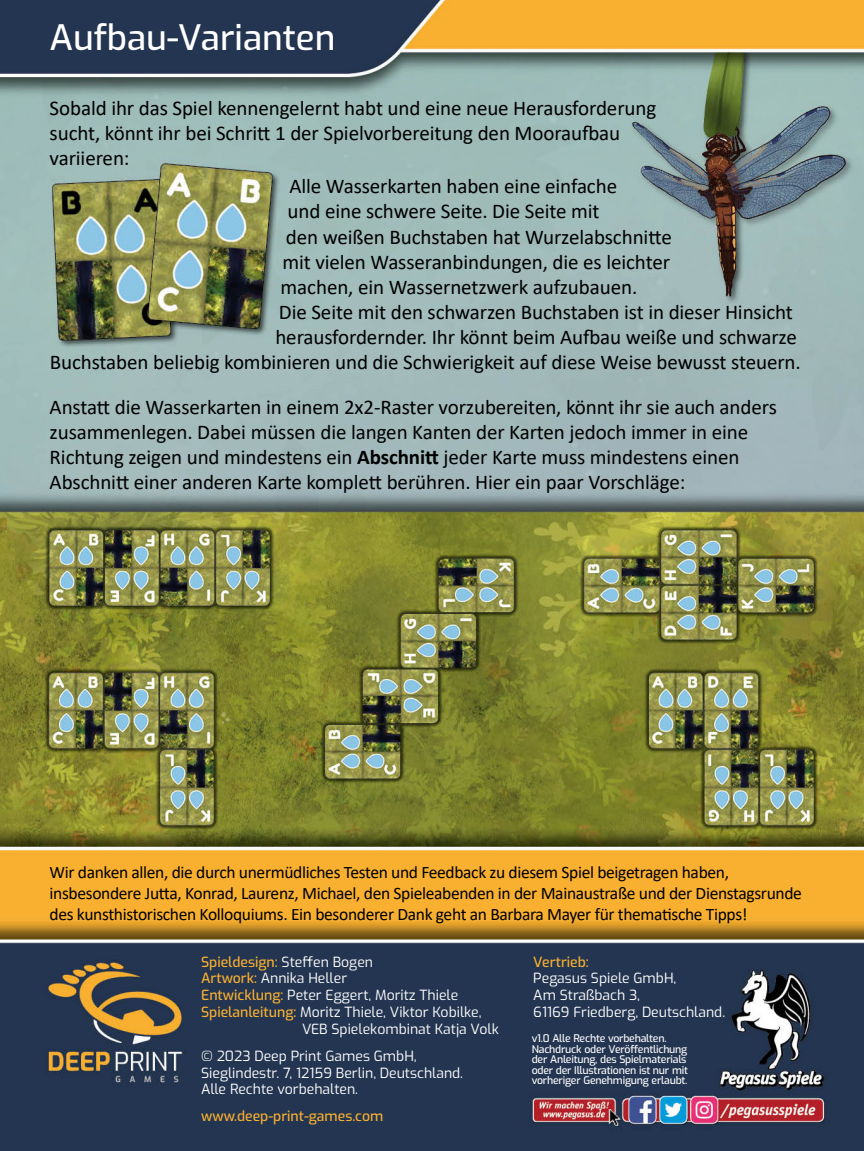
<style>
.page{position:relative;width:864px;height:1151px;background:#fff}
.page>*{position:absolute;margin:0;border:0;box-sizing:border-box;transform-origin:0 0}
.t1{font:100 35px "Exo";color:#fff}
.t2{font:21px/25.2px "Calibri";letter-spacing:-.005em;color:#000}
.t3{font:17.5px/21px "Calibri";letter-spacing:-.02em;color:#000}
.t4{font:100 14px/16.8px "Exo";color:#fff}
.t5{font:100 14px "Exo";color:#f9b030}
.t6{font:100 10.5px/10.5px "Exo";letter-spacing:-.02em;color:#fff}
.s1{font-weight:700}
.s2{color:#fff}
.s3{color:#f9b030}
</style>
<div class="page">
<img style="left:0;top:0;width:863px;height:1151px">
<h1 class="t1" style="left:50px;top:12px;width:287px">Aufbau-Varianten</h1>
<p class="t2" style="left:50px;top:95px;width:608px">Sobald ihr das Spiel kennengelernt habt und eine neue Herausforderung sucht, könnt ihr bei Schritt 1 der Spielvorbereitung den Mooraufbau variieren:</p>
<p class="t2" style="left:289px;top:173px;width:329px">Alle Wasserkarten haben eine einfache</p>
<p class="t2" style="left:287px;top:198px;width:313px">und eine schwere Seite. Die Seite mit</p>
<p class="t2" style="left:286px;top:223px;width:387px">den weißen Buchstaben hat Wurzelabschnitte</p>
<p class="t2" style="left:282px;top:249px;width:389px">mit vielen Wasseranbindungen, die es leichter</p>
<p class="t2" style="left:280px;top:274px;width:358px">machen, ein Wassernetzwerk aufzubauen.</p>
<p class="t2" style="left:279px;top:299px;width:515px">Die Seite mit den schwarzen Buchstaben ist in dieser Hinsicht</p>
<p class="t2" style="left:275px;top:324px;width:522px">herausfordernder. Ihr könnt beim Aufbau weiße und schwarze</p>
<p class="t2" style="left:50px;top:349px;width:752px">Buchstaben beliebig kombinieren und die Schwierigkeit auf diese Weise bewusst steuern.</p>
<p class="t2" style="left:50px;top:394px;width:728px">Anstatt die Wasserkarten in einem 2x2-Raster vorzubereiten, könnt ihr sie auch anders zusammenlegen. Dabei müssen die langen Kanten der Karten jedoch immer in eine Richtung zeigen und mindestens ein <span class="s1">Abschnitt</span> jeder Karte muss mindestens einen Abschnitt einer anderen Karte komplett berühren. Hier ein paar Vorschläge:</p>
<p class="t3" style="left:50px;top:861px;width:753px">Wir danken allen, die durch unermüdliches Testen und Feedback zu diesem Spiel beigetragen haben, insbesondere Jutta, Konrad, Laurenz, Michael, den Spieleabenden in der Mainaustraße und der Dienstagsrunde des kunsthistorischen Kolloquiums. Ein besonderer Dank geht an Barbara Mayer für thematische Tipps!</p>
<p class="t5" style="left:201px;top:951px;width:173px">Spieldesign: <span class="s2">Steffen Bogen</span></p>
<p class="t4" style="left:201px;top:969px;width:147px"><span class="s3">Artwork:</span> Annika Heller</p>
<p class="t4" style="left:201px;top:986px;width:258px"><span class="s3">Entwicklung:</span> Peter Eggert, Moritz Thiele</p>
<p class="t4" style="left:201px;top:1003px;width:282px"><span class="s3">Spielanleitung:</span> Moritz Thiele, Viktor Kobilke,</p>
<p class="t4" style="left:302px;top:1020px;width:198px">VEB Spielekombinat Katja Volk</p>
<p class="t4" style="left:201px;top:1047px;width:263px">© 2023 Deep Print Games GmbH,<br>Sieglindestr. 7, 12159 Berlin, Deutschland.<br>Alle Rechte vorbehalten.</p>
<p class="t5" style="left:201px;top:1106px;width:184px">www.deep-print-games.com</p>
<p class="t5" style="left:533px;top:951px;width:57px">Vertrieb:</p>
<p class="t4" style="left:533px;top:969px;width:193px">Pegasus Spiele GmbH,<br>Am Straßbach 3,<br>61169 Friedberg, Deutschland.</p>
<p class="t6" style="left:531px;top:1033px;width:158px">v1.0 Alle Rechte vorbehalten.<br>Nachdruck oder Veröffentlichung der Anleitung, des Spielmaterials oder der Illustrationen ist nur mit vorheriger Genehmigung erlaubt.</p>
</div>
